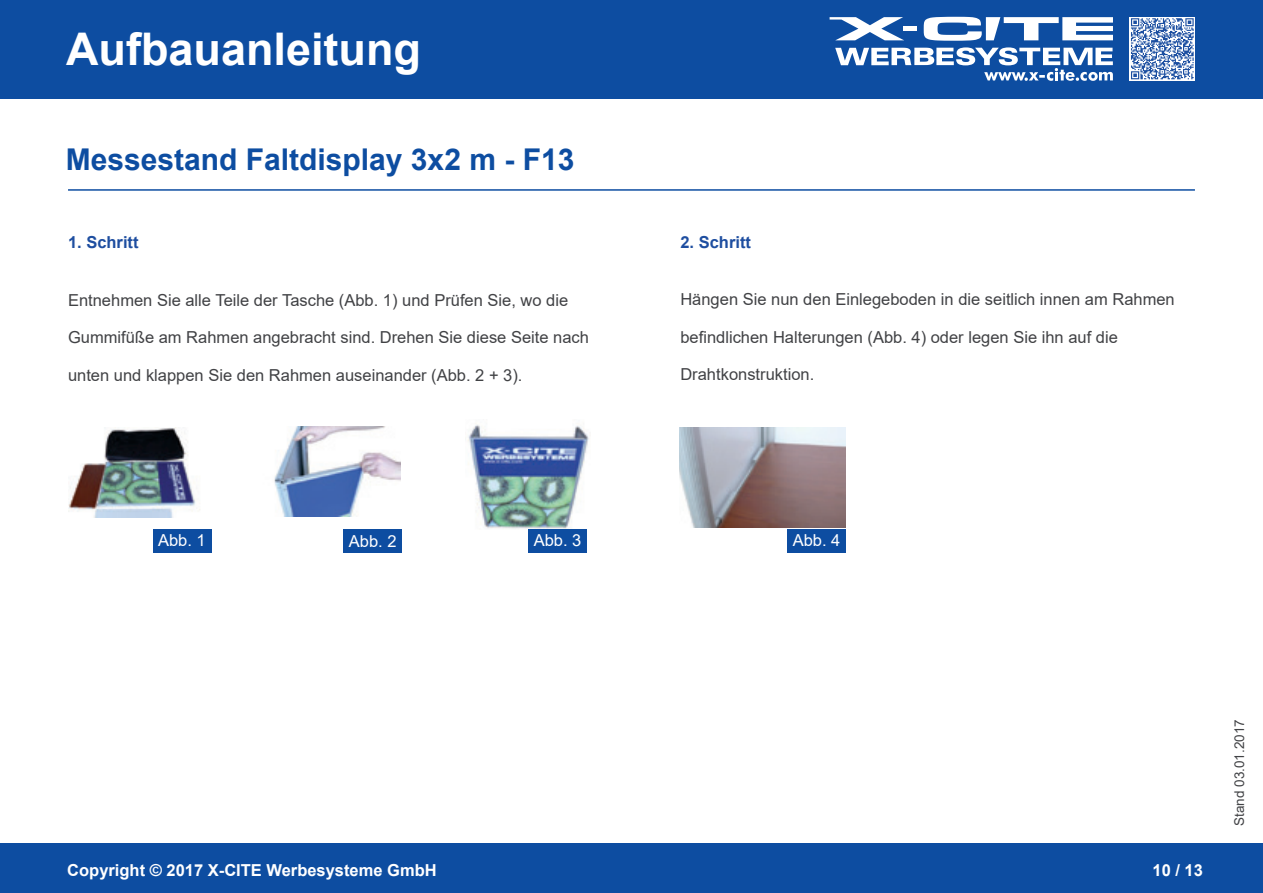
<style>
.page{position:relative;width:1263px;height:893px;background:#fff}
.page>*{position:absolute;margin:0;border:0;box-sizing:border-box;transform-origin:0 0}
.t1{font:700 45px "Arial";color:#fff}
.t2{font:700 30px "Arial";color:#0d4da1}
.t3{font:16.5px "Arial";color:#414245}
.t4{font:700 16.5px "Arial";color:#fff}
.t5{font:16.5px "Arial";color:#fff}
.t6{font:700 16.5px "Arial";color:#1e4ea0}
.t7{font:13.5px "Arial";color:#414245}
</style>
<div class="page">
<div style="left:0;top:0;width:1263px;height:98px;background:#0d4da1"></div>
<div style="left:0;top:844px;width:1263px;height:49px;background:#0d4da1"></div>
<svg style="left:924px;top:17px;width:189px;height:24px"></svg>
<svg style="left:829px;top:17px;width:75px;height:23px"></svg>
<div style="left:903px;top:26px;width:14px;height:5px;background:#fff"></div>
<svg style="left:835px;top:47px;width:278px;height:34px"></svg>
<svg style="left:1130px;top:17px;width:65px;height:63px"></svg>
<svg style="left:1131px;top:18px;width:63px;height:61px;background:#8fa8d0"></svg>
<hr style="left:68px;top:189px;width:1127px;height:2px;background:#0d4da1">
<div style="left:153px;top:529px;width:58px;height:23px;background:#0d4da1"></div>
<div style="left:788px;top:530px;width:58px;height:23px;background:#0d4da1"></div>
<img style="left:68px;top:427px;width:132px;height:90px">
<img style="left:274px;top:427px;width:127px;height:90px">
<img style="left:467px;top:425px;width:122px;height:105px">
<img style="left:679px;top:428px;width:167px;height:100px">
<div style="left:344px;top:530px;width:58px;height:23px;background:#0d4da1"></div>
<div style="left:529px;top:530px;width:58px;height:23px;background:#0d4da1"></div>
<h1 class="t1" style="left:66px;top:18px;width:357px">Aufbauanleitung</h1>
<h2 class="t2" style="left:66px;top:138px;width:510px">Messestand Faltdisplay 3x2 m - F13</h2>
<p class="t6" style="left:68px;top:231px;width:72px">1. Schritt</p>
<p class="t3" style="left:68px;top:289px;width:502px">Entnehmen Sie alle Teile der Tasche (Abb. 1) und Prüfen Sie, wo die</p>
<p class="t3" style="left:68px;top:326px;width:522px">Gummifüße am Rahmen angebracht sind. Drehen Sie diese Seite nach</p>
<p class="t3" style="left:68px;top:364px;width:456px">unten und klappen Sie den Rahmen auseinander (Abb. 2 + 3).</p>
<p class="t6" style="left:680px;top:231px;width:72px">2. Schritt</p>
<p class="t3" style="left:680px;top:288px;width:496px">Hängen Sie nun den Einlegeboden in die seitlich innen am Rahmen</p>
<p class="t3" style="left:680px;top:326px;width:439px">befindlichen Halterungen (Abb. 4) oder legen Sie ihn auf die</p>
<p class="t3" style="left:680px;top:363px;width:135px">Drahtkonstruktion.</p>
<p class="t5" style="left:158px;top:529px;width:49px">Abb. 1</p>
<p class="t5" style="left:349px;top:529px;width:49px">Abb. 2</p>
<p class="t5" style="left:534px;top:529px;width:49px">Abb. 3</p>
<p class="t5" style="left:793px;top:529px;width:49px">Abb. 4</p>
<p class="t4" style="left:67px;top:858px;width:371px">Copyright © 2017 X-CITE Werbesysteme GmbH</p>
<p class="t4" style="left:1152px;top:858px;width:52px">10 / 13</p>
<p class="t7" style="left:1230px;top:826px;width:108px;rotate:-90deg">Stand 03.01.2017</p>
</div>
